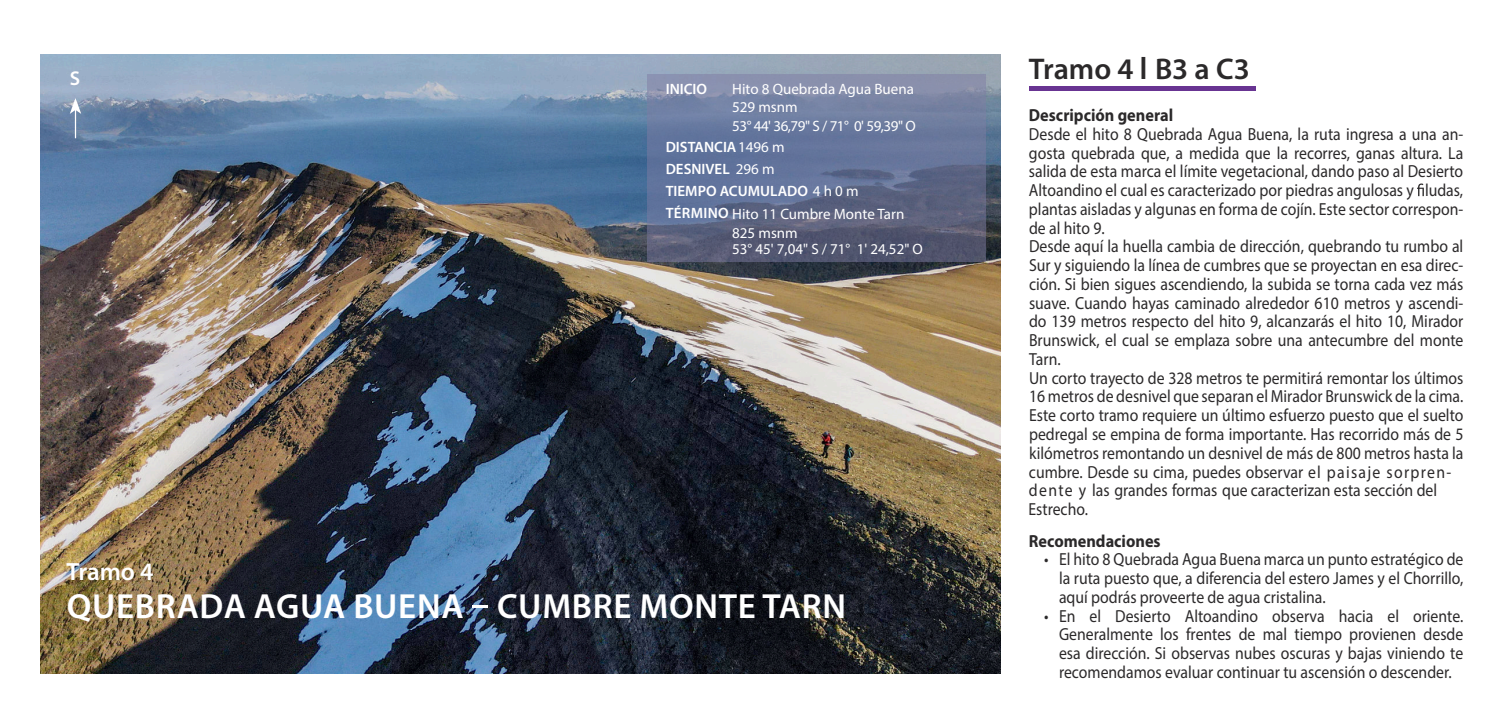
<style>
.page{position:relative;width:1489px;height:709px;background:#fff}
.page>*{position:absolute;margin:0;border:0;box-sizing:border-box;transform-origin:0 0}
.t1{font:600 35px "Myriad Pro";letter-spacing:.02em;color:#fff}
.t2{font:600 30px "Myriad Pro";color:#2b292a}
.t3{font:600 25px "Myriad Pro";letter-spacing:-.005em;color:#fff}
.t4{font:600 20px "Myriad Pro";color:#fff}
.t5{font:17.5px/18.8px "Myriad Pro";color:#2b292a;text-align:justify;scale:.9 1}
.t6{font:700 17.5px "Myriad Pro";color:#2b292a;scale:.93 1}
.t7{font:15px/22px "Myriad Pro";color:#fff}
.t8{font:600 15px "Myriad Pro";color:#fff}
.s1{font-weight:600}
.s2{font-family:"Lato";font-weight:700}
</style>
<div class="page">
<img style="left:41px;top:55px;width:959px;height:618px">
<svg style="left:70px;top:98px;width:11px;height:40px"></svg>
<hr style="left:1028px;top:86px;width:227px;height:4px;background:#683492">
<svg style="left:472px;top:605px;width:16px;height:2px"></svg>
<svg style="left:647px;top:74px;width:339px;height:188px;background:#667192"></svg>
<svg style="left:1417px;top:183px;width:6px;height:13px"></svg>
<p class="t4" style="left:70px;top:68px;width:12px">S</p>
<h3 class="t3" style="left:66px;top:559px;width:89px">Tramo 4</h3>
<p class="t8" style="left:665px;top:81px;width:43px">INICIO</p>
<p class="t7" style="left:732px;top:79px;width:183px">Hito 8 Quebrada Agua Buena</p>
<p class="t7" style="left:665px;top:116px;width:252px;text-indent:66px">53° 44' 36,79" S / 71° 0' 59,39" O<br><span class="s1">DISTANCIA</span>1496 m<br><span class="s1">DESNIVEL</span> 296 m<br><span class="s1">TIEMPO ACUMULADO</span> 4 h 0 m<br><span class="s1">TÉRMINO</span> Hito 11 Cumbre Monte Tarn</p>
<p class="t7" style="left:732px;top:239px;width:192px">53° 45' 7,04" S / 71° 1' 24,52" O</p>
<p class="t7" style="left:732px;top:97px;width:67px">529 msnm</p>
<p class="t7" style="left:732px;top:223px;width:67px">825 msnm</p>
<h1 class="t1" style="left:67px;top:589px;width:781px">QUEBRADA AGUA BUENA CUMBRE MONTE TARN</h1>
<h2 class="t2" style="left:1028px;top:54px;width:222px">Tramo 4 <span class="s2">l</span> B3 a C3</h2>
<p class="t6" style="left:1028px;top:106px;width:156px">Descripción general</p>
<p class="t5" style="left:1028px;top:126px;width:484px;text-align:left">Desde el hito 8 Quebrada Agua Buena, la ruta ingresa a una an&shy;gosta quebrada que, a medida que la recorres, ganas altura. La salida de esta marca el límite vegetacional, dando paso al Desierto Altoandino el cual es caracterizado por piedras angulosas y ludas, plantas aisladas y algunas en forma de cojín. Este sector correspon&shy;de al hito 9.<br>Desde aquí la huella cambia de dirección, quebrando tu rumbo al Sur y siguiendo la línea de cumbres que se proyectan en esa direc&shy;ción. Si bien sigues ascendiendo, la subida se torna cada vez más suave. Cuando hayas caminado alrededor 610 metros y ascendi&shy;do 139 metros respecto del hito 9, alcanzarás el hito 10, Mirador Brunswick, el cual se emplaza sobre una antecumbre del monte Tarn.<br>Un corto trayecto de 328 metros te permitirá remontar los últimos 16 metros de desnivel que separan el Mirador Brunswick de la cima.<br>Este corto tramo requiere un último esfuerzo puesto que el suelto pedregal se empina de forma importante. Has recorrido más de 5 kilómetros remontando un desnivel de más de 800 metros hasta la cumbre. Desde su cima, puedes observar el paisaje sorpren&shy;dente y las grandes formas que caracterizan esta sección del</p>
<p class="t6" style="left:1028px;top:532px;width:143px">Recomendaciones</p>
<p class="t5" style="left:1058px;top:551px;width:451px;text-indent:-15px">• El hito 8 Quebrada Agua Buena marca un punto estratégico de la ruta puesto que, a diferencia del estero James y el Chorrillo, aquí podrás proveerte de agua cristalina.</p>
<p class="t5" style="left:1058px;top:607px;width:451px;text-indent:-15px">• En el Desierto Altoandino observa hacia el oriente.<br>Generalmente los frentes de mal tiempo provienen desde esa dirección. Si observas nubes oscuras y bajas viniendo te recomendamos evaluar continuar tu ascensión o descender.</p>
<p class="t5" style="left:1028px;top:501px;width:68px">Estrecho.</p>
</div>
